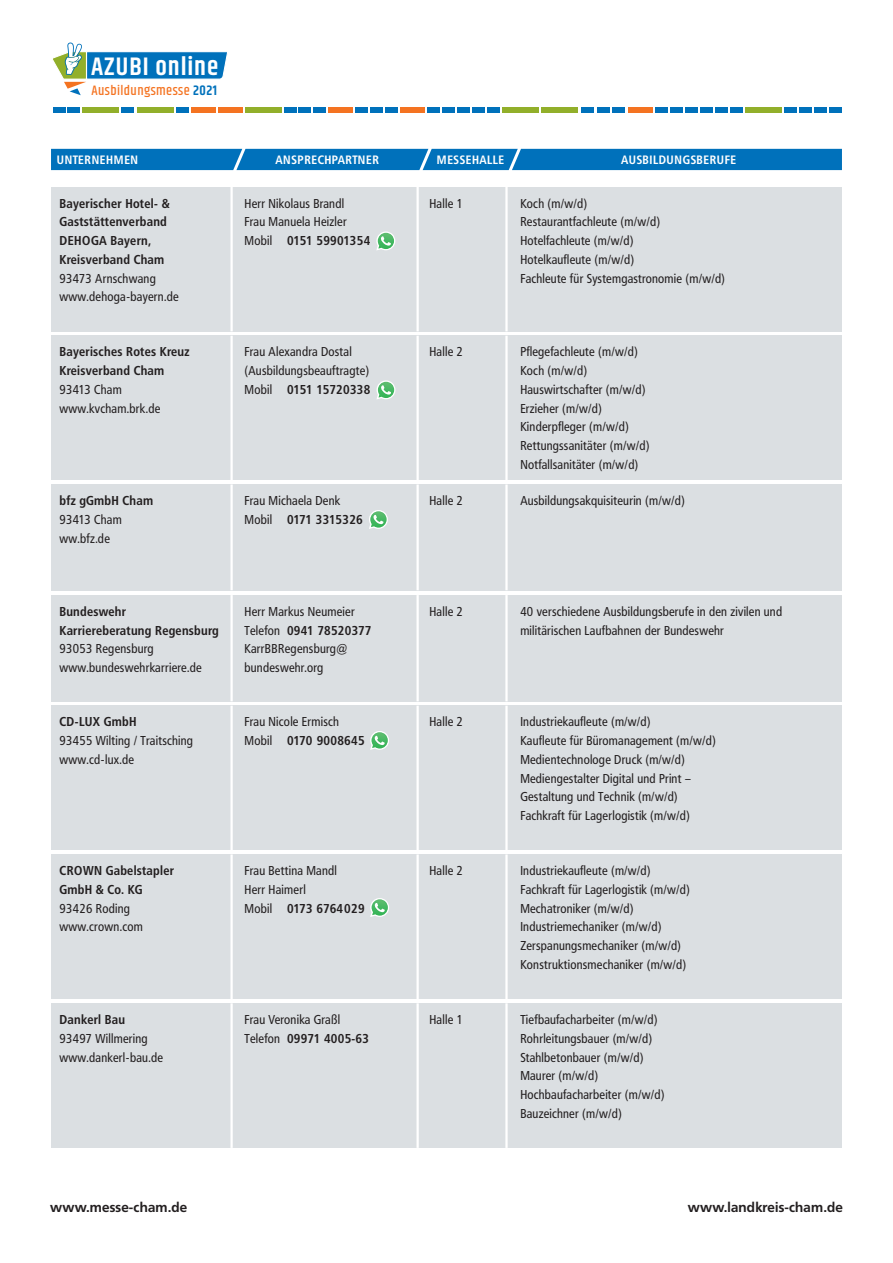
<style>
.page{position:relative;width:893px;height:1263px;background:#fff}
.page>*{position:absolute;margin:0;border:0;box-sizing:border-box;transform-origin:0 0}
.t1{font:600 25.5px "Khand";letter-spacing:.035em;color:#fff}
.t2{font:500 13.8px "Khand";letter-spacing:.03em;color:#f47321}
.t3{font:700 13.5px "Frutiger BQ";letter-spacing:.015em;color:#231f20}
.t4{font:12.75px/18.8px "Frutiger Condensed BQ";letter-spacing:.02em;color:#231f20}
.t5{font:700 12.75px/18.8px "Frutiger Condensed BQ";letter-spacing:.02em;color:#231f20}
.t6{font:700 12px "Frutiger Condensed BQ";letter-spacing:.05em;color:#fff}
.s1{font-weight:600;color:#0071bb}
.s2{font-weight:700}
</style>
<div class="page">
<svg style="left:53px;top:43px;width:175px;height:52px"></svg>
<div style="left:53px;top:107px;width:12px;height:6px;background:#0071bb"></div>
<div style="left:68px;top:107px;width:12px;height:6px;background:#0071bb"></div>
<div style="left:176px;top:107px;width:12px;height:6px;background:#0071bb"></div>
<div style="left:284px;top:107px;width:12px;height:6px;background:#0071bb"></div>
<div style="left:299px;top:107px;width:12px;height:6px;background:#0071bb"></div>
<div style="left:355px;top:107px;width:13px;height:6px;background:#0071bb"></div>
<div style="left:370px;top:107px;width:12px;height:6px;background:#0071bb"></div>
<div style="left:427px;top:107px;width:12px;height:6px;background:#0071bb"></div>
<div style="left:83px;top:107px;width:36px;height:6px;background:#92af2a"></div>
<div style="left:122px;top:107px;width:12px;height:6px;background:#0071bb"></div>
<div style="left:137px;top:107px;width:36px;height:6px;background:#92af2a"></div>
<div style="left:191px;top:107px;width:24px;height:6px;background:#f47321"></div>
<div style="left:218px;top:107px;width:24px;height:6px;background:#f47321"></div>
<div style="left:245px;top:107px;width:36px;height:6px;background:#92af2a"></div>
<div style="left:313px;top:107px;width:13px;height:6px;background:#0071bb"></div>
<div style="left:329px;top:107px;width:24px;height:6px;background:#f47321"></div>
<div style="left:385px;top:107px;width:12px;height:6px;background:#0071bb"></div>
<div style="left:400px;top:107px;width:24px;height:6px;background:#f47321"></div>
<div style="left:442px;top:107px;width:12px;height:6px;background:#0071bb"></div>
<div style="left:457px;top:107px;width:12px;height:6px;background:#0071bb"></div>
<div style="left:472px;top:107px;width:12px;height:6px;background:#0071bb"></div>
<div style="left:487px;top:107px;width:13px;height:6px;background:#0071bb"></div>
<div style="left:502px;top:107px;width:37px;height:6px;background:#92af2a"></div>
<div style="left:541px;top:107px;width:37px;height:6px;background:#92af2a"></div>
<div style="left:582px;top:107px;width:12px;height:6px;background:#0071bb"></div>
<div style="left:597px;top:107px;width:12px;height:6px;background:#0071bb"></div>
<div style="left:612px;top:107px;width:12px;height:6px;background:#0071bb"></div>
<div style="left:628px;top:107px;width:24px;height:6px;background:#f47321"></div>
<div style="left:655px;top:107px;width:12px;height:6px;background:#0071bb"></div>
<div style="left:670px;top:107px;width:12px;height:6px;background:#0071bb"></div>
<div style="left:685px;top:107px;width:12px;height:6px;background:#0071bb"></div>
<div style="left:700px;top:107px;width:12px;height:6px;background:#0071bb"></div>
<div style="left:715px;top:107px;width:12px;height:6px;background:#0071bb"></div>
<div style="left:730px;top:107px;width:12px;height:6px;background:#0071bb"></div>
<div style="left:745px;top:107px;width:37px;height:6px;background:#92af2a"></div>
<div style="left:785px;top:107px;width:12px;height:6px;background:#0071bb"></div>
<div style="left:800px;top:107px;width:12px;height:6px;background:#0071bb"></div>
<div style="left:815px;top:107px;width:12px;height:6px;background:#0071bb"></div>
<div style="left:830px;top:107px;width:12px;height:6px;background:#0071bb"></div>
<div style="left:51px;top:149px;width:791px;height:21px;background:#0071bb"></div>
<div style="left:51px;top:1003px;width:791px;height:145px;background:#dbdfe2"></div>
<hr style="left:230px;top:1003px;width:3px;height:145px;background:#fff">
<hr style="left:416px;top:1003px;width:3px;height:145px;background:#fff">
<hr style="left:505px;top:1003px;width:3px;height:145px;background:#fff">
<div style="left:51px;top:187px;width:791px;height:144px;background:#dbdfe2"></div>
<hr style="left:230px;top:187px;width:3px;height:144px;background:#fff">
<hr style="left:416px;top:187px;width:3px;height:144px;background:#fff">
<hr style="left:505px;top:187px;width:3px;height:144px;background:#fff">
<svg style="left:376px;top:231px;width:19px;height:19px"></svg>
<div style="left:51px;top:336px;width:791px;height:144px;background:#dbdfe2"></div>
<hr style="left:230px;top:336px;width:3px;height:144px;background:#fff">
<hr style="left:416px;top:336px;width:3px;height:144px;background:#fff">
<hr style="left:505px;top:336px;width:3px;height:144px;background:#fff">
<svg style="left:376px;top:380px;width:19px;height:19px"></svg>
<div style="left:51px;top:706px;width:791px;height:144px;background:#dbdfe2"></div>
<hr style="left:230px;top:706px;width:3px;height:144px;background:#fff">
<hr style="left:416px;top:706px;width:3px;height:144px;background:#fff">
<hr style="left:505px;top:706px;width:3px;height:144px;background:#fff">
<svg style="left:370px;top:731px;width:19px;height:19px"></svg>
<div style="left:51px;top:854px;width:791px;height:145px;background:#dbdfe2"></div>
<hr style="left:230px;top:854px;width:3px;height:145px;background:#fff">
<hr style="left:416px;top:854px;width:3px;height:145px;background:#fff">
<hr style="left:505px;top:854px;width:3px;height:145px;background:#fff">
<svg style="left:370px;top:898px;width:19px;height:19px"></svg>
<div style="left:51px;top:484px;width:791px;height:107px;background:#dbdfe2"></div>
<hr style="left:230px;top:484px;width:3px;height:106px;background:#fff">
<hr style="left:416px;top:484px;width:3px;height:106px;background:#fff">
<hr style="left:505px;top:484px;width:3px;height:106px;background:#fff">
<svg style="left:369px;top:510px;width:19px;height:19px"></svg>
<div style="left:51px;top:595px;width:791px;height:106px;background:#dbdfe2"></div>
<hr style="left:230px;top:595px;width:3px;height:106px;background:#fff">
<hr style="left:416px;top:595px;width:3px;height:106px;background:#fff">
<hr style="left:505px;top:595px;width:3px;height:106px;background:#fff">
<h1 class="t1" style="left:91px;top:49px;width:128px">AZUBI online</h1>
<p class="t2" style="left:91px;top:82px;width:127px">Ausbildungsmesse <span class="s1">2021</span></p>
<p class="t6" style="left:57px;top:152px;width:83px">UNTERNEHMEN</p>
<p class="t6" style="left:275px;top:152px;width:105px">ANSPRECHPARTNER</p>
<p class="t6" style="left:437px;top:152px;width:69px">MESSEHALLE</p>
<p class="t6" style="left:621px;top:152px;width:117px">AUSBILDUNGSBERUFE</p>
<p class="t5" style="left:60px;top:194px;width:112px">Bayerischer Hotel- &amp;<br>Gaststättenverband<br>DEHOGA Bayern,<br>Kreisverband Cham</p>
<p class="t4" style="left:60px;top:269px;width:121px">93473 Arnschwang www.dehoga-bayern.de</p>
<p class="t5" style="left:60px;top:342px;width:132px">Bayerisches Rotes Kreuz<br>Kreisverband Cham</p>
<p class="t4" style="left:60px;top:380px;width:102px">93413 Cham www.kvcham.brk.de</p>
<p class="t5" style="left:60px;top:491px;width:95px">bfz gGmbH Cham</p>
<p class="t4" style="left:60px;top:510px;width:64px">93413 Cham ww.bfz.de</p>
<p class="t5" style="left:60px;top:602px;width:161px">Bundeswehr<br>Karriereberatung Regensburg</p>
<p class="t4" style="left:60px;top:639px;width:144px">93053 Regensburg www.bundeswehrkarriere.de</p>
<p class="t5" style="left:60px;top:712px;width:78px">CD-LUX GmbH</p>
<p class="t4" style="left:60px;top:731px;width:135px">93455 Wilting / Traitsching www.cd-lux.de</p>
<p class="t5" style="left:60px;top:861px;width:116px">CROWN Gabelstapler<br>GmbH &amp; Co. KG</p>
<p class="t4" style="left:60px;top:899px;width:85px">93426 Roding www.crown.com</p>
<p class="t5" style="left:60px;top:1010px;width:67px">Dankerl Bau</p>
<p class="t4" style="left:60px;top:1029px;width:105px">93497 Willmering www.dankerl-bau.de</p>
<p class="t4" style="left:244px;top:194px;width:127px">Herr Nikolaus Brandl<br>Frau Manuela Heizler<br>Mobil <span class="s2">0151 59901354</span></p>
<p class="t4" style="left:429px;top:194px;width:35px">Halle 1</p>
<p class="t4" style="left:520px;top:194px;width:206px">Koch (m/w/d)<br>Restaurantfachleute (m/w/d)<br>Hotelfachleute (m/w/d)<br>Hotelkaufleute (m/w/d)<br>Fachleute für Systemgastronomie (m/w/d)</p>
<p class="t4" style="left:244px;top:342px;width:127px">Frau Alexandra Dostal (Ausbildungsbeauftragte)<br>Mobil <span class="s2">0151 15720338</span></p>
<p class="t4" style="left:429px;top:342px;width:35px">Halle 2</p>
<p class="t4" style="left:520px;top:342px;width:131px">Pflegefachleute (m/w/d)<br>Koch (m/w/d)<br>Hauswirtschafter (m/w/d)<br>Erzieher (m/w/d)<br>Kinderpfleger (m/w/d)<br>Rettungssanitäter (m/w/d)<br>Notfallsanitäter (m/w/d)</p>
<p class="t4" style="left:244px;top:491px;width:120px">Frau Michaela Denk<br>Mobil <span class="s2">0171 3315326</span></p>
<p class="t4" style="left:429px;top:491px;width:35px">Halle 2</p>
<p class="t4" style="left:520px;top:491px;width:166px">Ausbildungsakquisiteurin (m/w/d)</p>
<p class="t4" style="left:244px;top:602px;width:128px">Herr Markus Neumeier<br>Telefon <span class="s2">0941 78520377<br></span>KarrBBRegensburg@ bundeswehr.org</p>
<p class="t4" style="left:429px;top:602px;width:35px">Halle 2</p>
<p class="t4" style="left:520px;top:602px;width:263px">40 verschiedene Ausbildungsberufe in den zivilen und militärischen Laufbahnen der Bundeswehr</p>
<p class="t4" style="left:244px;top:712px;width:122px">Frau Nicole Ermisch<br>Mobil <span class="s2">0170 9008645</span></p>
<p class="t4" style="left:429px;top:712px;width:35px">Halle 2</p>
<p class="t4" style="left:520px;top:712px;width:197px">Industriekaufleute (m/w/d)<br>Kaufleute für Büromanagement (m/w/d)<br>Medientechnologe Druck (m/w/d)<br>Mediengestalter Digital und Print – Gestaltung und Technik (m/w/d)<br>Fachkraft für Lagerlogistik (m/w/d)</p>
<p class="t4" style="left:244px;top:861px;width:122px">Frau Bettina Mandl<br>Herr Haimerl<br>Mobil <span class="s2">0173 6764029</span></p>
<p class="t4" style="left:429px;top:861px;width:35px">Halle 2</p>
<p class="t4" style="left:520px;top:861px;width:171px">Industriekaufleute (m/w/d)<br>Fachkraft für Lagerlogistik (m/w/d)<br>Mechatroniker (m/w/d)<br>Industriemechaniker (m/w/d)<br>Zerspanungsmechaniker (m/w/d)<br>Konstruktionsmechaniker (m/w/d)</p>
<p class="t4" style="left:244px;top:1010px;width:126px">Frau Veronika Graßl<br>Telefon <span class="s2">09971 4005‑63</span></p>
<p class="t4" style="left:429px;top:1010px;width:35px">Halle 1</p>
<p class="t4" style="left:520px;top:1010px;width:146px">Tiefbaufacharbeiter (m/w/d)<br>Rohrleitungsbauer (m/w/d)<br>Stahlbetonbauer (m/w/d)<br>Maurer (m/w/d)<br>Hochbaufacharbeiter (m/w/d)<br>Bauzeichner (m/w/d)</p>
<p class="t3" style="left:50px;top:1199px;width:138px">www.messe-cham.de</p>
<p class="t3" style="left:688px;top:1199px;width:156px">www.landkreis-cham.de</p>
</div>
